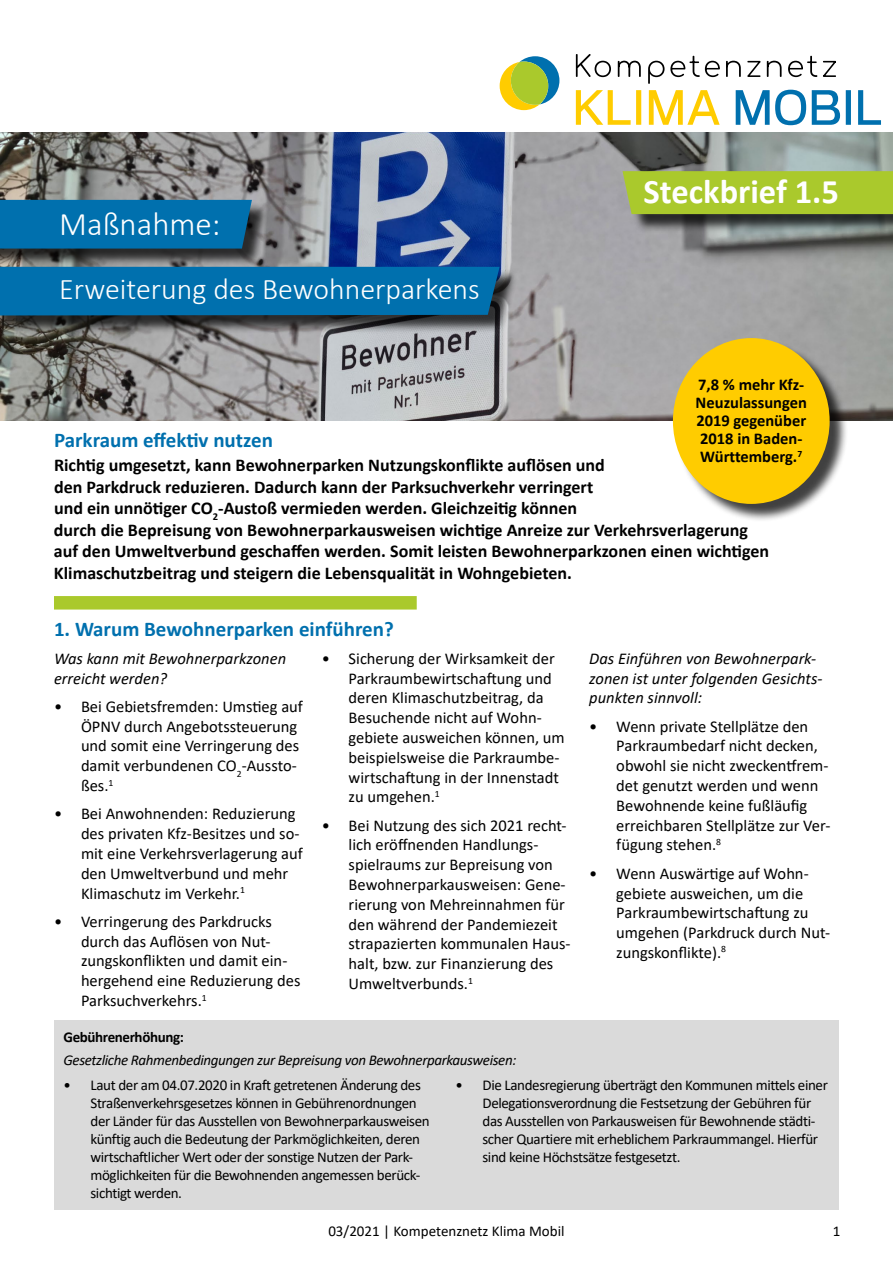
<style>
.page{position:relative;width:893px;height:1263px;background:#fff}
.page>*{position:absolute;margin:0;border:0;box-sizing:border-box;transform-origin:0 0}
.t1{font:700 34.5px "Calibri";color:#fff}
.t2{font:300 33px "Calibri";color:#fff}
.t3{font:300 30px "Calibri";color:#fff}
.t4{font:700 21px "Calibri";color:#0070ae}
.t5{font:700 18px/21.6px "Calibri";color:#000}
.t6{font:16.5px/19.8px "Calibri";color:#000}
.t7{font:italic 16.5px/19.8px "Calibri";color:#000}
.t8{font:700 16.5px/18px "Calibri";color:#000}
.t9{font:15px/18px "Calibri";letter-spacing:-.025em;color:#000}
.t10{font:italic 15px "Calibri";letter-spacing:-.025em;color:#000}
.t11{font:15px "Calibri";color:#000}
.t12{font:700 15px "Calibri";letter-spacing:-.025em;color:#000}
</style>
<div class="page">
<div style="left:54px;top:1019px;width:785px;height:190px;background:#dadada"></div>
<img style="left:0;top:133px;width:893px;height:288px">
<div style="left:0;top:269px;width:518px;height:65px;background:#000;opacity:.75"></div>
<div style="left:0;top:267px;width:500px;height:48px;background:#0070ae"></div>
<svg style="left:736px;top:90px;width:145px;height:35px"></svg>
<svg style="left:576px;top:90px;width:144px;height:35px"></svg>
<svg style="left:576px;top:54px;width:260px;height:30px"></svg>
<svg style="left:500px;top:56px;width:59px;height:54px"></svg>
<div style="left:54px;top:596px;width:363px;height:13px;background:#aac92c"></div>
<div style="left:675px;top:341px;width:173px;height:182px;background:#000;opacity:.75"></div>
<div style="left:673px;top:338px;width:157px;height:166px;background:#fc0;border-radius:50%"></div>
<div style="left:626px;top:174px;width:267px;height:59px;background:#000;opacity:.75"></div>
<div style="left:622px;top:171px;width:271px;height:43px;background:#aac92c"></div>
<div style="left:0;top:202px;width:270px;height:65px;background:#000;opacity:.75"></div>
<div style="left:0;top:200px;width:252px;height:49px;background:#0070ae"></div>
<h2 class="t2" style="left:59px;top:204px;width:163px">Maßnahme:</h2>
<h3 class="t3" style="left:59px;top:270px;width:422px">Erweiterung des Bewohnerparkens</h3>
<h1 class="t1" style="left:643px;top:168px;width:197px">Steckbrief 1.5</h1>
<p class="t8" style="left:696px;top:376px;width:113px">7,8 % mehr Kfz-<br>Neuzulassungen<br>2019 gegenüber<br>2018 in Baden-<br>Württemberg.<sup>7</sup></p>
<p class="t4" style="left:54px;top:425px;width:220px">Parkraum effektiv nutzen</p>
<p class="t5" style="left:54px;top:454px;width:717px">Richtig umgesetzt, kann Bewohnerparken Nutzungskonflikte auflösen und<br>den Parkdruck reduzieren. Dadurch kann der Parksuchverkehr verringert<br>und ein unnötiger CO<sub>2</sub>-Austoß vermieden werden. Gleichzeitig können<br>durch die Bepreisung von Bewohnerparkausweisen wichtige Anreize zur Verkehrsverlagerung auf den Umweltverbund geschaffen werden. Somit leisten Bewohnerparkzonen einen wichtigen Klimaschutzbeitrag und steigern die Lebensqualität in Wohngebieten.</p>
<p class="t4" style="left:54px;top:614px;width:341px">1. Warum Bewohnerparken einführen?</p>
<p class="t7" style="left:54px;top:648px;width:234px">Was kann mit Bewohnerparkzonen erreicht werden?</p>
<p class="t6" style="left:81px;top:696px;width:223px;text-indent:-27px">• Bei Gebietsfremden: Umstieg auf<br>ÖPNV durch Angebotssteuerung und somit eine Verringerung des damit verbundenen CO<sub>2</sub>-Aussto&shy;ßes.<sup>1</sup></p>
<p class="t6" style="left:81px;top:803px;width:223px;text-indent:-27px">• Bei Anwohnenden: Reduzierung des privaten Kfz-Besitzes und so&shy;mit eine Verkehrsverlagerung auf den Umweltverbund und mehr<br>Klimaschutz im Verkehr.<sup>1</sup></p>
<p class="t6" style="left:81px;top:911px;width:221px;text-indent:-27px">• Verringerung des Parkdrucks durch das Auflösen von Nut&shy;zungskonflikten und damit ein&shy;hergehend eine Reduzierung des<br>Parksuchverkehrs.<sup>1</sup></p>
<p class="t6" style="left:349px;top:648px;width:218px;text-indent:-27px">• Sicherung der Wirksamkeit der<br>Parkraumbewirtschaftung und deren Klimaschutzbeitrag, da<br>Besuchende nicht auf Wohn&shy;gebiete ausweichen können, um beispielsweise die Parkraumbe&shy;wirtschaftung in der Innenstadt zu umgehen.<sup>1</sup></p>
<p class="t6" style="left:349px;top:815px;width:223px;text-indent:-27px">• Bei Nutzung des sich 2021 recht&shy;lich eröffnenden Handlungs&shy;spielraums zur Bepreisung von<br>Bewohnerparkausweisen: Gene&shy;rierung von Mehreinnahmen für den während der Pandemiezeit strapazierten kommunalen Haus&shy;halt, bzw. zur Finanzierung des<br>Umweltverbunds.<sup>1</sup></p>
<p class="t12" style="left:63px;top:1027px;width:122px">Gebührenerhöhung:</p>
<p class="t10" style="left:63px;top:1049px;width:454px">Gesetzliche Rahmenbedingungen zur Bepreisung von Bewohnerparkausweisen:</p>
<p class="t7" style="left:589px;top:648px;width:235px">Das Einführen von Bewohnerpark&shy;zonen ist unter folgenden Gesichts&shy;punkten sinnvoll:</p>
<p class="t6" style="left:616px;top:716px;width:216px;text-indent:-27px">• Wenn private Stellplätze den<br>Parkraumbedarf nicht decken, obwohl sie nicht zweckentfrem&shy;det genutzt werden und wenn<br>Bewohnende keine fußläufig erreichbaren Stellplätze zur Ver&shy;fügung stehen.<sup>8</sup></p>
<p class="t6" style="left:616px;top:863px;width:215px;text-indent:-27px">• Wenn Auswärtige auf Wohn&shy;gebiete ausweichen, um die<br>Parkraumbewirtschaftung zu umgehen (Parkdruck durch Nut&shy;zungskonflikte).<sup>8</sup></p>
<p class="t9" style="left:90px;top:1076px;width:341px;text-indent:-27px">• Laut der am 04.07.2020 in Kraft getretenen Änderung des Straßenverkehrsgesetzes können in Gebührenordnungen der Länder für das Ausstellen von Bewohnerparkausweisen künftig auch die Bedeutung der Parkmöglichkeiten, deren wirtschaftlicher Wert oder der sonstige Nutzen der Park&shy;möglichkeiten für die Bewohnenden angemessen berück&shy;sichtigt werden.</p>
<p class="t9" style="left:482px;top:1076px;width:347px;text-indent:-27px">• Die Landesregierung überträgt den Kommunen mittels einer Delegationsverordnung die Festsetzung der Gebühren für das Ausstellen von Parkausweisen für Bewohnende städti&shy;scher Quartiere mit erheblichem Parkraummangel. Hierfür sind keine Höchstsätze festgesetzt.</p>
<p class="t11" style="left:328px;top:1220px;width:238px">03/2021 | Kompetenznetz Klima Mobil</p>
<p class="t9" style="left:833px;top:1221px;width:9px">1</p>
</div>
